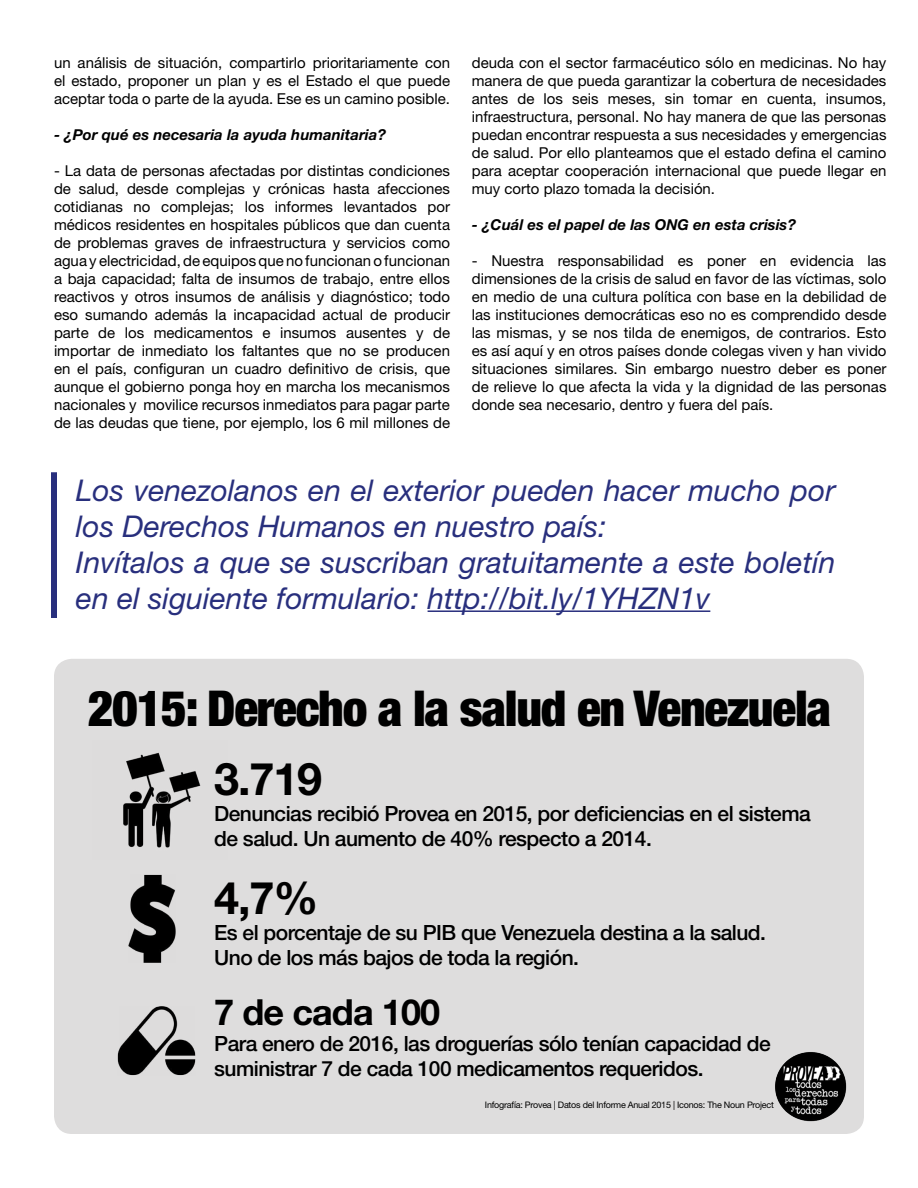
<style>
.page{position:relative;width:918px;height:1188px;background:#fff}
.page>*{position:absolute;margin:0;border:0;box-sizing:border-box;transform-origin:0 0}
.t1{font:900 condensed 49.5px "Helvetica Neue";letter-spacing:-.025em;color:#000}
.t2{font:700 45px "Helvetica Neue";color:#000}
.t3{font:700 36px "Helvetica Neue";letter-spacing:-.025em;color:#000}
.t4{font:italic 30px/36px "Helvetica Neue";color:#282f7d}
.t5{font:500 21px/25.2px "Helvetica Neue";letter-spacing:-.025em;color:#000}
.t6{font:15px/18px "Helvetica Neue";color:#000;text-align:justify}
.t7{font:italic 700 15px "Helvetica Neue";color:#000}
.t8{font:9px "Helvetica Neue";letter-spacing:-.025em;color:#000}
</style>
<div class="page">
<div style="left:54px;top:659px;width:810px;height:475px;background:#dedddd;border-radius:18px"></div>
<hr style="left:428px;top:610px;width:282px;height:2px;background:#282f7d">
<div style="left:51px;top:472px;width:6px;height:146px;background:#282f7d"></div>
<img style="left:123px;top:752px;width:78px;height:96px">
<img style="left:128px;top:874px;width:48px;height:89px">
<img style="left:117px;top:1006px;width:79px;height:70px">
<img style="left:775px;top:1052px;width:71px;height:69px">
<p class="t6" style="left:54px;top:55px;width:398px">un análisis de situación, compartirlo prioritariamente con el estado, proponer un plan y es el Estado el que puede aceptar toda o parte de la ayuda. Ese es un camino posible.</p>
<p class="t7" style="left:54px;top:123px;width:333px">- ¿Por qué es necesaria la ayuda humanitaria?</p>
<p class="t6" style="left:54px;top:163px;width:398px">- La data de personas afectadas por distintas condiciones de salud, desde complejas y crónicas hasta afecciones cotidianas no complejas; los informes levantados por médicos residentes en hospitales públicos que dan cuenta de problemas graves de infraestructura y servicios como agua y electricidad, de equipos que no funcionan o funcionan a baja capacidad; falta de insumos de trabajo, entre ellos reactivos y otros insumos de análisis y diagnóstico; todo eso sumando además la incapacidad actual de producir parte de los medicamentos e insumos ausentes y de importar de inmediato los faltantes que no se producen en el país, configuran un cuadro definitivo de crisis, que aunque el gobierno ponga hoy en marcha los mecanismos nacionales y movilice recursos inmediatos para pagar parte de las deudas que tiene, por ejemplo, los 6 mil millones de</p>
<p class="t6" style="left:472px;top:55px;width:416px">deuda con el sector farmacéutico sólo en medicinas. No hay manera de que pueda garantizar la cobertura de necesidades antes de los seis meses, sin tomar en cuenta, insumos, infraestructura, personal. No hay manera de que las personas puedan encontrar respuesta a sus necesidades y emergencias de salud. Por ello planteamos que el estado defina el camino para aceptar cooperación internacional que puede llegar en muy corto plazo tomada la decisión.</p>
<p class="t7" style="left:472px;top:213px;width:326px">- ¿Cuál es el papel de las ONG en esta crisis?</p>
<p class="t6" style="left:472px;top:253px;width:416px">- Nuestra responsabilidad es poner en evidencia las dimensiones de la crisis de salud en favor de las víctimas, solo en medio de una cultura política con base en la debilidad de las instituciones democráticas eso no es comprendido desde las mismas, y se nos tilda de enemigos, de contrarios. Esto es así aquí y en otros países donde colegas viven y han vivido situaciones similares. Sin embargo nuestro deber es poner de relieve lo que afecta la vida y la dignidad de las personas donde sea necesario, dentro y fuera del país.</p>
<h3 class="t4" style="left:76px;top:474px;width:761px">Los venezolanos en el exterior pueden hacer mucho por los Derechos Humanos en nuestro país:<br>Invítalos a que se suscriban gratuitamente a este boletín en el siguiente formulario: http://bit.ly/1YHZN1v</h3>
<h1 class="t1" style="left:88px;top:668px;width:745px">2015: Derecho a la salud en Venezuela</h1>
<h2 class="t2" style="left:214px;top:744px;width:110px">3.719</h2>
<h3 class="t5" style="left:214px;top:800px;width:598px">Denuncias recibió Provea en 2015, por deficiencias en el sistema de salud. Un aumento de 40% respecto a 2014.</h3>
<h2 class="t2" style="left:214px;top:863px;width:106px">4,7%</h2>
<h3 class="t5" style="left:214px;top:919px;width:553px">Es el porcentaje de su PIB que Venezuela destina a la salud.<br>Uno de los más bajos de toda la región.</h3>
<h3 class="t3" style="left:214px;top:984px;width:227px">7 de cada 100</h3>
<h3 class="t5" style="left:214px;top:1030px;width:558px">Para enero de 2016, las droguerías sólo tenían capacidad de suministrar 7 de cada 100 medicamentos requeridos.</h3>
<p class="t8" style="left:485px;top:1099px;width:291px">Infografía: Provea | Datos del Informe Anual 2015 | Iconos: The Noun Project</p>
</div>
